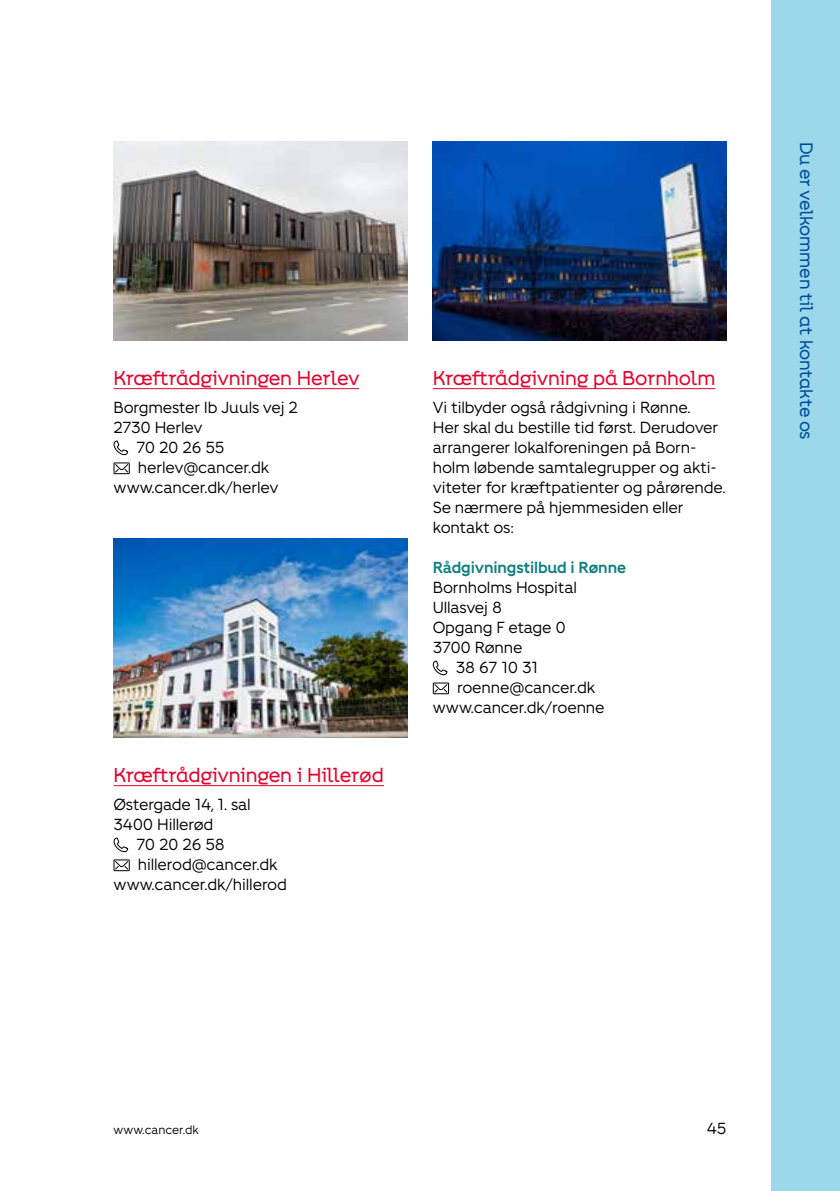
<style>
.page{position:relative;width:840px;height:1191px;background:#fff}
.page>*{position:absolute;margin:0;border:0;box-sizing:border-box;transform-origin:0 0}
.t1{font:20px "Fighter Overskrift";letter-spacing:-.02em;color:#e4032e}
.t2{font:18px "Fighter Overskrift";letter-spacing:-.02em;color:#004f9f}
.t3{font:16px/20px "Fighter";letter-spacing:-.01em;color:#000}
.t4{font:700 16px "Fighter";letter-spacing:-.01em;color:#0f7f7f}
.t5{font:12px "Fighter";color:#000}
</style>
<div class="page">
<div style="left:771px;top:0;width:68px;height:1191px;background:#9dd7ea"></div>
<img style="left:113px;top:142px;width:294px;height:198px">
<img style="left:113px;top:539px;width:294px;height:198px">
<img style="left:432px;top:142px;width:294px;height:198px">
<hr style="left:113px;top:388px;width:246px;height:1px;background:#e4032e">
<svg style="left:113px;top:441px;width:16px;height:15px"></svg>
<div style="left:113px;top:462px;width:17px;height:12px;border:1px solid #000"></div>
<svg style="left:114px;top:463px;width:15px;height:11px"></svg>
<hr style="left:113px;top:785px;width:271px;height:1px;background:#e4032e">
<svg style="left:113px;top:838px;width:16px;height:15px"></svg>
<div style="left:113px;top:859px;width:17px;height:12px;border:1px solid #000"></div>
<svg style="left:114px;top:860px;width:15px;height:10px"></svg>
<hr style="left:432px;top:388px;width:283px;height:1px;background:#e4032e">
<svg style="left:432px;top:660px;width:16px;height:16px"></svg>
<div style="left:432px;top:682px;width:17px;height:12px;border:1px solid #000"></div>
<svg style="left:433px;top:683px;width:15px;height:11px"></svg>
<p class="t1" style="left:113px;top:366px;width:247px">Kræftrådgivningen Herlev</p>
<p class="t3" style="left:113px;top:396px;width:186px">Borgmester Ib Juuls vej 2</p>
<p class="t3" style="left:113px;top:416px;width:90px">2730 Herlev</p>
<p class="t3" style="left:136px;top:436px;width:89px">70 20 26 55</p>
<p class="t3" style="left:138px;top:456px;width:133px">herlev@cancer.dk</p>
<p class="t3" style="left:113px;top:476px;width:166px">www.cancer.dk/herlev</p>
<p class="t1" style="left:113px;top:763px;width:272px">Kræftrådgivningen i Hillerød</p>
<p class="t3" style="left:113px;top:793px;width:139px">Østergade 14, 1. sal</p>
<p class="t3" style="left:113px;top:813px;width:101px">3400 Hillerød</p>
<p class="t3" style="left:136px;top:833px;width:89px">70 20 26 58</p>
<p class="t3" style="left:138px;top:853px;width:141px">hillerod@cancer.dk</p>
<p class="t3" style="left:113px;top:873px;width:175px">www.cancer.dk/hillerod</p>
<p class="t1" style="left:432px;top:366px;width:284px">Kræftrådgivning på Bornholm</p>
<p class="t3" style="left:432px;top:396px;width:294px">Vi tilbyder også rådgivning i Rønne.<br>Her skal du bestille tid først. Derudover arrangerer lokalforeningen på Born&shy;holm løbende samtalegrupper og akti&shy;viteter for kræftpatienter og pårørende.<br>Se nærmere på hjemmesiden eller kontakt os:</p>
<p class="t4" style="left:432px;top:556px;width:195px">Rådgivningstilbud i Rønne</p>
<p class="t3" style="left:432px;top:576px;width:146px">Bornholms Hospital</p>
<p class="t3" style="left:432px;top:596px;width:71px">Ullasvej 8</p>
<p class="t3" style="left:432px;top:616px;width:134px">Opgang F etage 0</p>
<p class="t3" style="left:432px;top:636px;width:91px">3700 Rønne</p>
<p class="t3" style="left:455px;top:656px;width:84px">38 67 10 31</p>
<p class="t3" style="left:457px;top:676px;width:140px">roenne@cancer.dk</p>
<p class="t3" style="left:432px;top:696px;width:173px">www.cancer.dk/roenne</p>
<p class="t2" style="left:816px;top:142px;width:299px;rotate:90deg">Du er velkommen til at kontakte os</p>
<p class="t5" style="left:113px;top:1121px;width:87px">www.cancer.dk</p>
<p class="t3" style="left:706px;top:1117px;width:21px">45</p>
</div>
